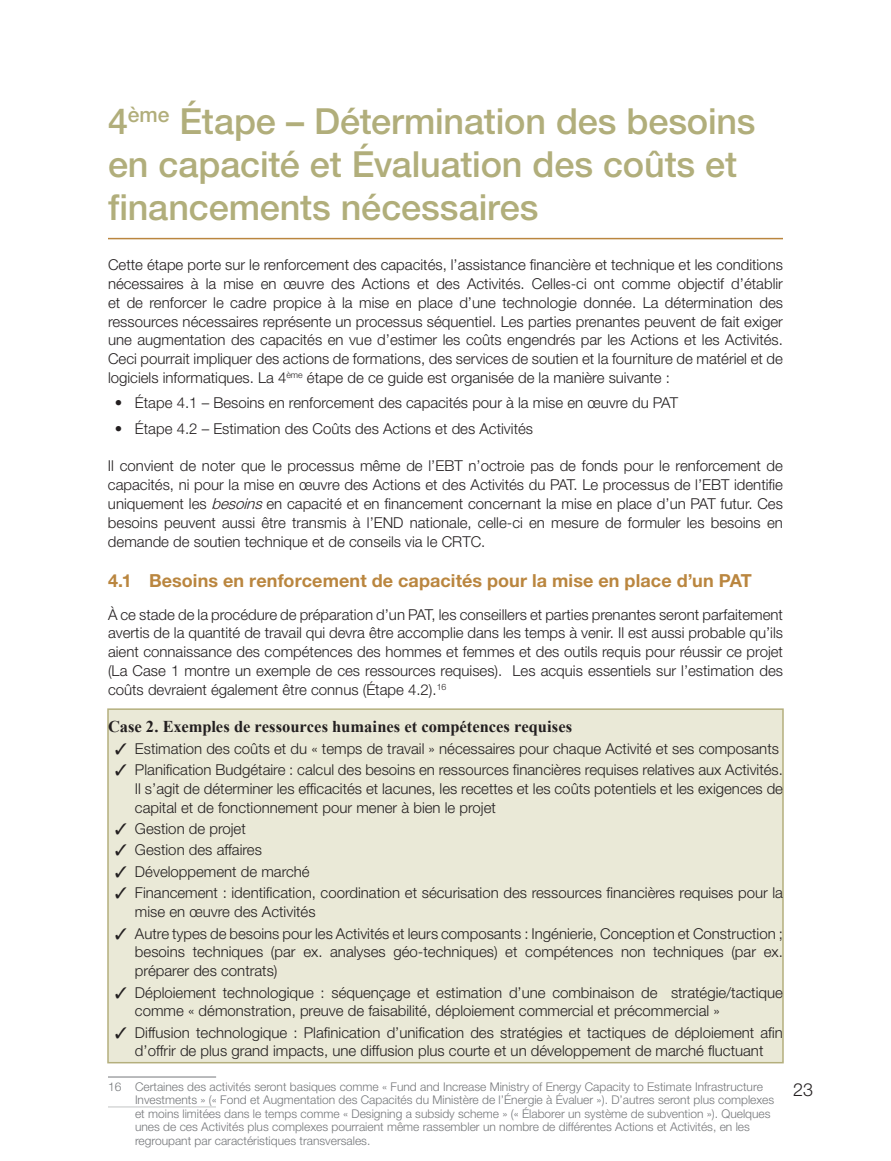
<style>
.page{position:relative;width:891px;height:1161px;background:#fff}
.page>*{position:absolute;margin:0;border:0;box-sizing:border-box;transform-origin:0 0}
.t1{font:500 36px/43.2px "Helvetica Neue LT Std";letter-spacing:-.005em;color:#b1ae7b}
.t2{font:700 18px "Helvetica Neue LT Std";letter-spacing:.005em;color:#ba863f}
.t3{font:300 18px "Helvetica Neue LT Std";color:#231f20}
.t4{font:700 16.5px "Times New Roman";color:#231f20}
.t5{font:300 15px/18.8px "Helvetica Neue LT Std";color:#231f20}
.t6{font:300 12px/13.5px "Helvetica Neue LT Std";color:#76787b}
.s1{font-style:italic}
</style>
<div class="page">
<div style="left:107px;top:708px;width:677px;height:355px;background:#eae9d7;border:2px solid #b4af7d"></div>
<hr style="left:108px;top:238px;width:675px;height:1px;background:#ba863f">
<hr style="left:108px;top:1077px;width:108px;height:1px;background:#76787b">
<h1 class="t1" style="left:108px;top:99px;width:649px">4<sup>ème</sup> Étape – Détermination des besoins en capacité et Évaluation des coûts et financements nécessaires</h1>
<p class="t5" style="left:108px;top:255px;width:677px;text-align:justify">Cette étape porte sur le renforcement des capacités, l’assistance financière et technique et les conditions nécessaires à la mise en œuvre des Actions et des Activités. Celles-ci ont comme objectif d’établir et de renforcer le cadre propice à la mise en place d’une technologie donnée. La détermination des ressources nécessaires représente un processus séquentiel. Les parties prenantes peuvent de fait exiger une augmentation des capacités en vue d’estimer les coûts engendrés par les Actions et les Activités.<br>Ceci pourrait impliquer des actions de formations, des services de soutien et la fourniture de matériel et de logiciels informatiques. La 4<sup>ème</sup> étape de ce guide est organisée de la manière suivante :</p>
<p class="t5" style="left:115px;top:393px;width:565px">• Étape 4.1 – Besoins en renforcement des capacités pour à la mise en œuvre du PAT</p>
<p class="t5" style="left:115px;top:419px;width:420px">• Étape 4.2 – Estimation des Coûts des Actions et des Activités</p>
<p class="t5" style="left:108px;top:456px;width:677px;text-align:justify">Il convient de noter que le processus même de l’EBT n’octroie pas de fonds pour le renforcement de capacités, ni pour la mise en œuvre des Actions et des Activités du PAT. Le processus de l’EBT identifie uniquement les <span class="s1">besoins</span>en capacité et en financement concernant la mise en place d’un PAT futur. Ces besoins peuvent aussi être transmis à l’END nationale, celle-ci en mesure de formuler les besoins en demande de soutien technique et de conseils via le CRTC.</p>
<p class="t2" style="left:108px;top:570px;width:645px">4.1 Besoins en renforcement de capacités pour la mise en place d’un PAT</p>
<p class="t5" style="left:108px;top:605px;width:677px;text-align:justify">À ce stade de la procédure de préparation d’un PAT, les conseillers et parties prenantes seront parfaitement avertis de la quantité de travail qui devra être accomplie dans les temps à venir. Il est aussi probable qu’ils aient connaissance des compétences des hommes et femmes et des outils requis pour réussir ce projet (La Case 1 montre un exemple de ces ressources requises). Les acquis essentiels sur l’estimation des coûts devraient également être connus (Étape 4.2).<sup>16</sup></p>
<p class="t4" style="left:108px;top:715px;width:466px">Case 2. Exemples de ressources humaines et compétences requises</p>
<p class="t5" style="left:135px;top:737px;width:650px;line-height:21.5px">Estimation des coûts et du « temps de travail » nécessaires pour chaque Activité et ses composants<br>Planification Budgétaire : calcul des besoins en ressources financières requises relatives aux Activités.</p>
<p class="t5" style="left:135px;top:779px;width:650px">Il s’agit de déterminer les efficacités et lacunes, les recettes et les coûts potentiels et les exigences de capital et de fonctionnement pour mener à bien le projet</p>
<p class="t5" style="left:135px;top:818px;width:650px;line-height:21.5px">Gestion de projet<br>Gestion des affaires<br>Développement de marché<br>Financement : identification, coordination et sécurisation des ressources financières requises pour la</p>
<p class="t5" style="left:135px;top:901px;width:649px;line-height:21.5px">mise en œuvre des Activités<br>Autre types de besoins pour les Activités et leurs composants : Ingénierie, Conception et Construction ;</p>
<p class="t5" style="left:135px;top:942px;width:649px">besoins techniques (par ex. analyses géo-techniques) et compétences non techniques (par ex. préparer des contrats)</p>
<p class="t5" style="left:135px;top:983px;width:649px">Déploiement technologique : séquençage et estimation d’une combinaison de stratégie/tactique comme « démonstration, preuve de faisabilité, déploiement commercial et précommercial »</p>
<p class="t5" style="left:135px;top:1023px;width:650px">Diffusion technologique : Plafinication d’unification des stratégies et tactiques de déploiement afin d’offrir de plus grand impacts, une diffusion plus courte et un développement de marché fluctuant</p>
<p class="t6" style="left:135px;top:1079px;width:641px;text-indent:-27px">16 Certaines des activités seront basiques comme « Fund and Increase Ministry of Energy Capacity to Estimate Infrastructure Investments » (« Fond et Augmentation des Capacités du Ministère de l’Énergie à Évaluer »). D’autres seront plus complexes et moins limitées dans le temps comme « Designing a subsidy scheme » (« Élaborer un système de subvention »). Quelques unes de ces Activités plus complexes pourraient même rassembler un nombre de différentes Actions et Activités, en les regroupant par caractéristiques transversales.</p>
<p class="t3" style="left:793px;top:1078px;width:22px">23</p>
</div>
